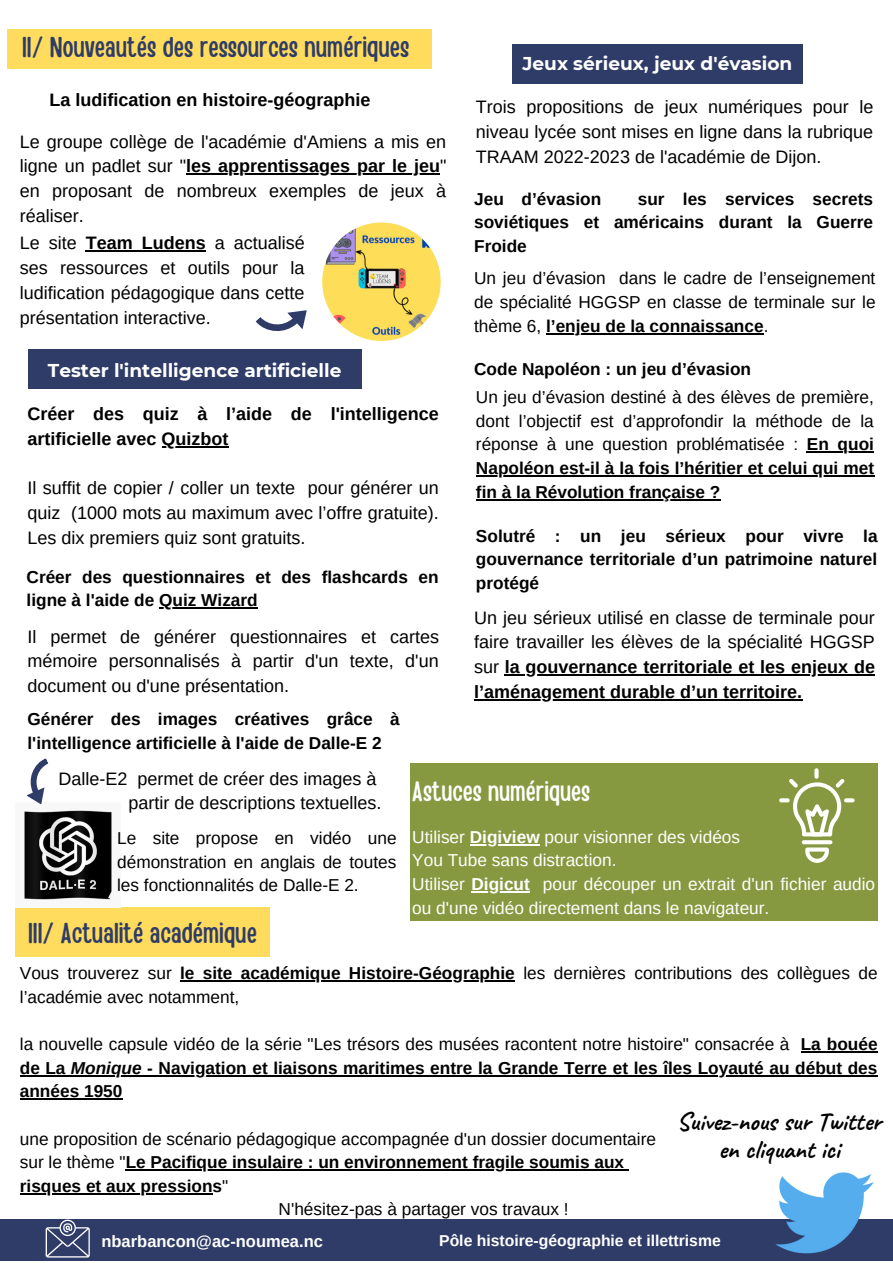
<style>
.page{position:relative;width:893px;height:1263px;background:#fff}
.page>*{position:absolute;margin:0;border:0;box-sizing:border-box;transform-origin:0 0}
.t1{font:28.5px "Handy Casual Condensed";color:#2f3c68}
.t2{font:27.75px "Handy Casual Condensed";color:#fff}
.t3{font:700 25.58px/28.1px "Caveat";color:#000;text-align:center}
.t4{font:700 18.6px "Montserrat";color:#fff}
.t5{font:18px/24.8px "Arimo";color:#000;text-align:justify}
.t6{font:700 18px/24.8px "Arimo";color:#000}
.t7{font:17.25px/23.6px "Arimo";color:#000;text-align:justify}
.t8{font:700 17.25px/23.6px "Arimo";color:#000;text-align:justify}
.t9{font:17.25px/23.6px "Arimo";color:#fff}
.t10{font:700 16.5px "Arimo";color:#fff}
.t11{font:700 15.75px "Arimo";color:#fff}
.s1{font-weight:700}
.s2{font-weight:400}
.s3{font-style:italic}
</style>
<div class="page">
<div style="left:7px;top:29px;width:424px;height:39px;background:#ffdc5d"></div>
<div style="left:512px;top:44px;width:290px;height:39px;background:#2f3c68"></div>
<div style="left:28px;top:349px;width:333px;height:39px;background:#2f3c68"></div>
<div style="left:16px;top:907px;width:253px;height:50px;background:#ffdc5d"></div>
<div style="left:0;top:1219px;width:893px;height:42px;background:#2f3c68"></div>
<img style="left:775px;top:1172px;width:98px;height:81px">
<svg style="left:46px;top:1219px;width:44px;height:38px"></svg>
<div style="left:410px;top:763px;width:468px;height:157px;background:#879940"></div>
<hr style="left:470px;top:844px;width:70px;height:2px;background:#fff">
<hr style="left:471px;top:891px;width:59px;height:2px;background:#fff">
<img style="left:322px;top:222px;width:119px;height:119px;border-radius:50%">
<hr style="left:186px;top:173px;width:254px;height:2px;background:#000">
<hr style="left:86px;top:250px;width:120px;height:2px;background:#000">
<svg style="left:255px;top:310px;width:52px;height:21px"></svg>
<svg style="left:814px;top:768px;width:4px;height:11px"></svg>
<svg style="left:844px;top:798px;width:10px;height:4px"></svg>
<svg style="left:779px;top:798px;width:10px;height:4px"></svg>
<svg style="left:801px;top:840px;width:31px;height:4px"></svg>
<svg style="left:805px;top:847px;width:24px;height:16px"></svg>
<svg style="left:789px;top:779px;width:55px;height:57px"></svg>
<img style="left:24px;top:810px;width:88px;height:90px">
<hr style="left:161px;top:446px;width:67px;height:1px;background:#000">
<hr style="left:180px;top:980px;width:335px;height:2px;background:#000">
<hr style="left:801px;top:1051px;width:76px;height:2px;background:#000">
<hr style="left:20px;top:1075px;width:51px;height:1px;background:#000">
<hr style="left:71px;top:1075px;width:71px;height:1px;background:#000">
<hr style="left:142px;top:1075px;width:735px;height:1px;background:#000">
<hr style="left:20px;top:1098px;width:102px;height:2px;background:#000">
<hr style="left:126px;top:1169px;width:498px;height:2px;background:#000">
<hr style="left:20px;top:1193px;width:192px;height:1px;background:#000">
<hr style="left:546px;top:333px;width:217px;height:1px;background:#000">
<svg style="left:26px;top:758px;width:23px;height:47px"></svg>
<hr style="left:807px;top:452px;width:67px;height:1px;background:#000">
<hr style="left:476px;top:475px;width:398px;height:2px;background:#000">
<hr style="left:476px;top:499px;width:244px;height:1px;background:#000">
<hr style="left:505px;top:674px;width:370px;height:2px;background:#000">
<hr style="left:474px;top:699px;width:328px;height:1px;background:#000">
<hr style="left:159px;top:607px;width:99px;height:2px;background:#000">
<p class="t1" style="left:22px;top:29px;width:389px">II/ Nouveautés des ressources numériques</p>
<p class="t6" style="left:49px;top:87px;width:322px">La ludification en histoire-géographie</p>
<p class="t5" style="left:20px;top:129px;width:428px">Le groupe collège de l'académie d'Amiens a mis en ligne un padlet sur "<span class="s1">les apprentissages par le jeu</span>" en proposant de nombreux exemples de jeux à réaliser.</p>
<p class="t5" style="left:20px;top:231px;width:286px">Le site <span class="s1">Team Ludens</span> a actualisé ses ressources et outils pour la ludification pédagogique dans cette présentation interactive.</p>
<p class="t4" style="left:48px;top:359px;width:295px">Tester l'intelligence artificielle</p>
<p class="t6" style="left:27px;top:401px;width:413px">Créer des quiz à l’aide de l'intelligence artificielle avec Quizbot</p>
<p class="t5" style="left:27px;top:475px;width:413px">Il suffit de copier / coller un texte pour générer un quiz (1000 mots au maximum avec l’offre gratuite).<br>Les dix premiers quiz sont gratuits.</p>
<p class="t8" style="left:27px;top:565px;width:413px">Créer des questionnaires et des flashcards en ligne à l'aide de Quiz Wizard</p>
<p class="t5" style="left:27px;top:624px;width:413px">Il permet de générer questionnaires et cartes mémoire personnalisés à partir d'un texte, d'un document ou d'une présentation.</p>
<p class="t8" style="left:27px;top:708px;width:374px">Générer des images créatives grâce à l'intelligence artificielle à l'aide de Dalle-E 2</p>
<p class="t4" style="left:522px;top:52px;width:271px">Jeux sérieux, jeux d'évasion</p>
<p class="t5" style="left:476px;top:95px;width:399px">Trois propositions de jeux numériques pour le niveau lycée sont mises en ligne dans la rubrique TRAAM 2022-2023 de l'académie de Dijon.</p>
<p class="t8" style="left:474px;top:187px;width:128px">Jeu d’évasion</p>
<p class="t8" style="left:474px;top:187px;width:400px;text-indent:164px">sur les services secrets soviétiques et américains durant la Guerre Froide</p>
<p class="t7" style="left:474px;top:266px;width:403px">Un jeu d’évasion dans le cadre de l’enseignement de spécialité HGGSP en classe de terminale sur le thème 6, <span class="s1">l’enjeu de la connaissance</span>.</p>
<p class="t8" style="left:474px;top:357px;width:278px">Code Napoléon : un jeu d’évasion</p>
<p class="t7" style="left:476px;top:385px;width:399px">Un jeu d’évasion destiné à des élèves de première, dont l’objectif est d’approfondir la méthode de la réponse à une question problématisée : <span class="s1">En quoi Napoléon est-il à la fois l’héritier et celui qui met fin à la Révolution française ?</span></p>
<p class="t8" style="left:476px;top:524px;width:403px">Solutré : un jeu sérieux pour vivre la gouvernance territoriale d’un patrimoine naturel protégé</p>
<p class="t5" style="left:474px;top:605px;width:402px">Un jeu sérieux utilisé en classe de terminale pour faire travailler les élèves de la spécialité HGGSP sur <span class="s1">la gouvernance territoriale et les enjeux de l’aménagement durable d’un territoire.</span></p>
<p class="t5" style="left:58px;top:766px;width:319px">Dalle-E2 permet de créer des images à</p>
<p class="t5" style="left:128px;top:791px;width:254px">partir de descriptions textuelles.</p>
<p class="t7" style="left:117px;top:826px;width:281px">Le site propose en vidéo une démonstration en anglais de toutes les fonctionnalités de Dalle-E 2.</p>
<p class="t1" style="left:28px;top:914px;width:230px">III/ Actualité académique</p>
<p class="t2" style="left:412px;top:773px;width:179px">Astuces numériques</p>
<p class="t9" style="left:412px;top:825px;width:329px">Utiliser <span class="s1">Digiview</span> pour visionner des vidéos</p>
<p class="t9" style="left:412px;top:849px;width:206px">You Tube sans distraction.</p>
<p class="t9" style="left:412px;top:872px;width:464px">Utiliser <span class="s1">Digicut</span> pour découper un extrait d'un fichier audio ou d'une vidéo directement dans le navigateur.</p>
<p class="t7" style="left:20px;top:961px;width:859px">Vous trouverez sur <span class="s1">le site académique Histoire-Géographie</span> les dernières contributions des collègues de l’académie avec notamment,</p>
<p class="t8" style="left:20px;top:1032px;width:859px"><span class="s2">la nouvelle capsule vidéo de la série "Les trésors des musées racontent notre histoire" consacrée à</span> La bouée de La <span class="s3">Monique</span> - Navigation et liaisons maritimes entre la Grande Terre et les îles Loyauté au début des années 1950</p>
<p class="t7" style="left:20px;top:1127px;width:638px">une proposition de scénario pédagogique accompagnée d'un dossier documentaire</p>
<p class="t8" style="left:20px;top:1150px;width:606px"><span class="s2">sur le thème "</span>Le Pacifique insulaire : un environnement fragile soumis aux</p>
<p class="t8" style="left:20px;top:1174px;width:210px">risques et aux pressions<span class="s2">"</span></p>
<p class="t7" style="left:279px;top:1197px;width:291px">N'hésitez-pas à partager vos travaux !</p>
<p class="t3" style="left:677px;top:1107px;width:206px">Suivez-nous sur Twitter en cliquant ici</p>
<p class="t10" style="left:101px;top:1232px;width:223px">nbarbancon@ac-noumea.nc</p>
<p class="t11" style="left:439px;top:1232px;width:283px">Pôle histoire-géographie et illettrisme</p>
</div>
